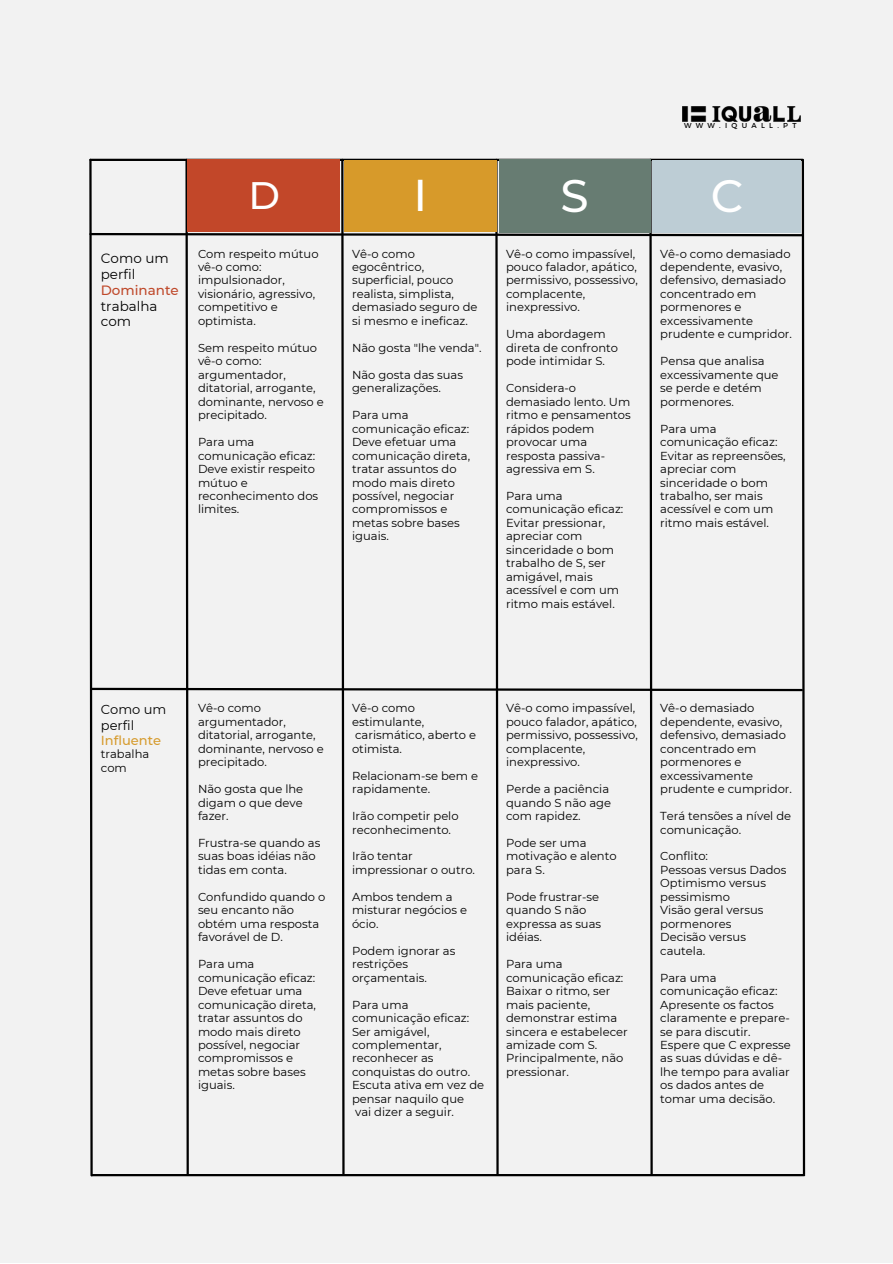
<style>
.page{position:relative;width:893px;height:1264px;background:#fff}
.page>*{position:absolute;margin:0;border:0;box-sizing:border-box;transform-origin:0 0}
.t1{font:500 45.45px "Montserrat";color:#fff}
.t2{font:500 45.15px "Montserrat";color:#fff}
.t3{font:500 44.4px "Montserrat";color:#fff}
.t4{font:500 38.25px "Montserrat";color:#fff}
.t5{font:13.5px/15.8px "Montserrat";color:#000}
.t6{font:500 13.5px "Montserrat";color:#bf492b}
.t7{font:13.05px/15.5px "Montserrat";color:#000}
.t8{font:500 13.05px "Montserrat";color:#d69b2d}
.t9{font:11.55px/13.5px "Montserrat";color:#000}
.t10{font:7.2px "Montserrat";letter-spacing:.6em;color:#000}
</style>
<div class="page">
<div style="left:0;top:0;width:892px;height:1262px;background:#f2f2f2"></div>
<div style="left:88px;top:158px;width:718px;height:1019px;background:#f2f2f2"></div>
<img style="left:682px;top:106px;width:118px;height:15px">
<div style="left:187px;top:160px;width:152px;height:72px;background:#c24729"></div>
<div style="left:344px;top:160px;width:152px;height:71px;background:#d79a2a"></div>
<div style="left:498px;top:160px;width:152px;height:73px;background:#677c72"></div>
<div style="left:652px;top:160px;width:149px;height:73px;background:#bdcdd5"></div>
<p class="t10" style="left:684px;top:121px;width:114px">WWW.IQUALL.PT</p>
<p class="t5" style="left:101px;top:251px;width:69px">Como um perfil</p>
<p class="t6" style="left:101px;top:282px;width:80px">Dominante</p>
<p class="t5" style="left:101px;top:298px;width:58px">trabalha com</p>
<h3 class="t4" style="left:248px;top:172px;width:33px">D</h3>
<h3 class="t3" style="left:413px;top:168px;width:15px">I</h3>
<h1 class="t1" style="left:560px;top:168px;width:30px">S</h1>
<h2 class="t2" style="left:710px;top:168px;width:34px">C</h2>
<p class="t9" style="left:198px;top:247px;width:122px">Com respeito mútuo vê-o como: impulsionador, visionário, agressivo, competitivo e optimista.</p>
<p class="t9" style="left:198px;top:341px;width:127px">Sem respeito mútuo vê-o como: argumentador, ditatorial, arrogante, dominante, nervoso e precipitado.</p>
<p class="t9" style="left:198px;top:435px;width:122px">Para uma comunicação eficaz:<br>Deve existir respeito mútuo e reconhecimento dos limites.</p>
<p class="t9" style="left:352px;top:247px;width:127px">Vê-o como egocêntrico, superficial, pouco realista, simplista, demasiado seguro de si mesmo e ineficaz.</p>
<p class="t9" style="left:352px;top:341px;width:131px">Não gosta "lhe venda".</p>
<p class="t9" style="left:352px;top:368px;width:112px">Não gosta das suas generalizações.</p>
<p class="t9" style="left:352px;top:408px;width:120px">Para uma comunicação eficaz:<br>Deve efetuar uma comunicação direta, tratar assuntos do modo mais direto possível, negociar compromissos e metas sobre bases iguais.</p>
<p class="t9" style="left:506px;top:247px;width:133px">Vê-o como impassível, pouco falador, apático, permissivo, possessivo, complacente, inexpressivo.</p>
<p class="t9" style="left:506px;top:327px;width:113px">Uma abordagem direta de confronto pode intimidar S.</p>
<p class="t9" style="left:506px;top:381px;width:126px">Considera-o demasiado lento. Um ritmo e pensamentos rápidos podem provocar uma resposta passiva&shy;agressiva em S.</p>
<p class="t9" style="left:506px;top:489px;width:119px">Para uma comunicação eficaz:<br>Evitar pressionar, apreciar com sinceridade o bom trabalho de S, ser amigável, mais acessível e com um ritmo mais estável.</p>
<p class="t9" style="left:660px;top:247px;width:133px">Vê-o como demasiado dependente, evasivo, defensivo, demasiado concentrado em pormenores e excessivamente prudente e cumpridor.</p>
<p class="t9" style="left:660px;top:354px;width:120px">Pensa que analisa excessivamente que se perde e detém pormenores.</p>
<p class="t9" style="left:660px;top:422px;width:127px">Para uma comunicação eficaz:<br>Evitar as repreensões, apreciar com sinceridade o bom trabalho, ser mais acessível e com um ritmo mais estável.</p>
<p class="t7" style="left:101px;top:701px;width:67px">Como um perfil</p>
<p class="t8" style="left:101px;top:732px;width:62px">Influente</p>
<p class="t9" style="left:101px;top:747px;width:50px">trabalha com</p>
<p class="t9" style="left:198px;top:701px;width:127px">Vê-o como argumentador, ditatorial, arrogante, dominante, nervoso e precipitado.</p>
<p class="t9" style="left:198px;top:782px;width:107px;text-align:justify">Não gosta que lhe digam o que deve fazer.</p>
<p class="t9" style="left:198px;top:836px;width:124px">Frustra-se quando as suas boas idéias não tidas em conta.</p>
<p class="t9" style="left:198px;top:890px;width:129px">Confundido quando o seu encanto não obtém uma resposta favorável de D.</p>
<p class="t9" style="left:198px;top:957px;width:120px">Para uma comunicação eficaz:<br>Deve efetuar uma comunicação direta, tratar assuntos do modo mais direto possível, negociar compromissos e metas sobre bases iguais.</p>
<p class="t9" style="left:352px;top:701px;width:125px">Vê-o como estimulante, carismático, aberto e otimista.</p>
<p class="t9" style="left:352px;top:768px;width:128px">Relacionam-se bem e rapidamente.</p>
<p class="t9" style="left:352px;top:809px;width:108px">Irão competir pelo reconhecimento.</p>
<p class="t9" style="left:352px;top:849px;width:124px">Irão tentar impressionar o outro.</p>
<p class="t9" style="left:352px;top:890px;width:116px">Ambos tendem a misturar negócios e ócio.</p>
<p class="t9" style="left:352px;top:943px;width:105px">Podem ignorar as restrições orçamentais.</p>
<p class="t9" style="left:352px;top:997px;width:134px">Para uma comunicação eficaz:<br>Ser amigável, complementar, reconhecer as conquistas do outro.<br>Escuta ativa em vez de pensar naquilo que<br>vai dizer a seguir.</p>
<p class="t9" style="left:506px;top:701px;width:133px">Vê-o como impassível, pouco falador, apático, permissivo, possessivo, complacente, inexpressivo.</p>
<p class="t9" style="left:506px;top:782px;width:106px">Perde a paciência quando S não age com rapidez.</p>
<p class="t9" style="left:506px;top:836px;width:112px">Pode ser uma motivação e alento para S.</p>
<p class="t9" style="left:506px;top:890px;width:97px">Pode frustrar-se quando S não expressa as suas idéias.</p>
<p class="t9" style="left:506px;top:957px;width:123px">Para uma comunicação eficaz:<br>Baixar o ritmo, ser mais paciente, demonstrar estima sincera e estabelecer amizade com S.<br>Principalmente, não pressionar.</p>
<p class="t9" style="left:660px;top:701px;width:133px">Vê-o demasiado dependente, evasivo, defensivo, demasiado concentrado em pormenores e excessivamente prudente e cumpridor.</p>
<p class="t9" style="left:660px;top:809px;width:132px">Terá tensões a nível de comunicação.</p>
<p class="t9" style="left:660px;top:849px;width:128px">Conflito:<br>Pessoas versus Dados<br>Optimismo versus pessimismo<br>Visão geral versus pormenores<br>Decisão versus cautela.</p>
<p class="t9" style="left:660px;top:970px;width:132px">Para uma comunicação eficaz:<br>Apresente os factos claramente e prepare&shy;se para discutir.<br>Espere que C expresse as suas dúvidas e dê&shy;lhe tempo para avaliar os dados antes de tomar uma decisão.</p>
</div>
